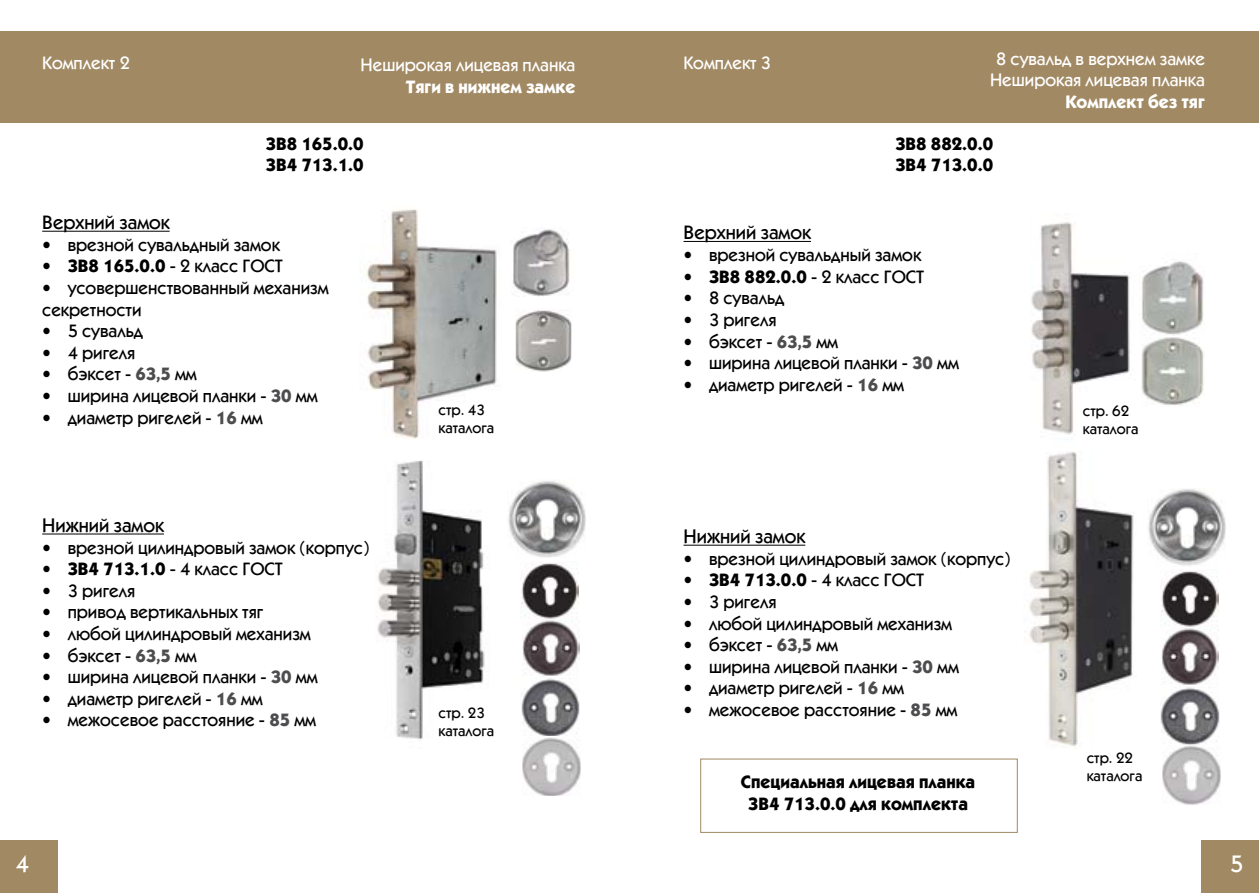
<style>
.page{position:relative;width:1259px;height:893px;background:#fff}
.page>*{position:absolute;margin:0;border:0;box-sizing:border-box;transform-origin:0 0}
.t1{font:500 24px "Kabel CTT";color:#fff}
.t2{font:500 19.5px "Kabel CTT";color:#000}
.t3{font:500 18px/21.6px "Kabel CTT";color:#000}
.t4{font:500 18px/21.6px "Kabel CTT";color:#000}
.t5{font:500 18px/21.6px "Kabel CTT";color:#fff;text-align:center}
.t6{font:500 18px "Kabel CTT";color:#fff}
.t7{font:500 15px/18px "Kabel CTT";color:#000}
.s1{font-style:inherit}
.s2{color:#4d4d4f}
</style>
<div class="page">
<div style="left:0;top:31px;width:1259px;height:91px;background:#a18963"></div>
<hr style="left:42px;top:231px;width:128px;height:1px;background:#000">
<hr style="left:42px;top:533px;width:122px;height:1px;background:#000">
<img style="left:366px;top:209px;width:131px;height:230px">
<img style="left:513px;top:229px;width:57px;height:68px">
<img style="left:515px;top:310px;width:57px;height:61px">
<img style="left:508px;top:480px;width:78px;height:78px">
<img style="left:520px;top:563px;width:60px;height:173px">
<img style="left:522px;top:737px;width:59px;height:59px">
<img style="left:377px;top:460px;width:108px;height:280px">
<hr style="left:683px;top:241px;width:128px;height:1px;background:#000">
<img style="left:1031px;top:222px;width:99px;height:213px">
<img style="left:1140px;top:261px;width:64px;height:74px">
<img style="left:1141px;top:338px;width:63px;height:67px">
<hr style="left:683px;top:545px;width:122px;height:1px;background:#000">
<img style="left:1148px;top:488px;width:77px;height:78px">
<img style="left:1160px;top:571px;width:59px;height:174px">
<img style="left:1162px;top:745px;width:58px;height:59px">
<div style="left:0;top:841px;width:57px;height:52px;background:#a18963"></div>
<div style="left:1202px;top:841px;width:57px;height:52px;background:#a18963"></div>
<div style="left:700px;top:759px;width:317px;height:74px;border:1px solid #a18963"></div>
<img style="left:1029px;top:452px;width:105px;height:297px">
<p class="t5" style="left:42px;top:52px;width:89px">Комплект 2</p>
<p class="t5" style="left:360px;top:54px;width:216px">Неширокая лицевая планка</p>
<p class="t6" style="left:406px;top:76px;width:171px">Тяги в нижнем замке</p>
<p class="t4" style="left:266px;top:133px;width:99px">ЗВ8 165.0.0<br>ЗВ4 713.1.0</p>
<p class="t2" style="left:42px;top:212px;width:129px">Верхний замок</p>
<p class="t3" style="left:42px;top:234px;width:239px">• врезной сувальдный замок</p>
<p class="t4" style="left:42px;top:256px;width:242px">• ЗВ8 165.0.0 <span class="s1">- 2 класс ГОСТ</span></p>
<p class="t3" style="left:42px;top:277px;width:288px">• усовершенствованный механизм секретности</p>
<p class="t3" style="left:42px;top:320px;width:102px">• 5 сувальд</p>
<p class="t3" style="left:42px;top:342px;width:95px">• 4 ригеля</p>
<p class="t3" style="left:42px;top:363px;width:156px">• бэксет - <span class="s2">63,5</span> мм</p>
<p class="t3" style="left:42px;top:385px;width:277px">• ширина лицевой планки - <span class="s2">30</span> мм</p>
<p class="t3" style="left:42px;top:407px;width:222px">• диаметр ригелей - <span class="s2">16</span> мм</p>
<p class="t7" style="left:438px;top:401px;width:57px">стр. 43 каталога</p>
<p class="t2" style="left:42px;top:515px;width:123px">Нижний замок</p>
<p class="t3" style="left:42px;top:537px;width:329px">• врезной цилиндровый замок (корпус)</p>
<p class="t4" style="left:42px;top:558px;width:242px">• ЗВ4 713.1.0 <span class="s1">- 4 класс ГОСТ</span></p>
<p class="t3" style="left:42px;top:580px;width:95px">• 3 ригеля</p>
<p class="t3" style="left:42px;top:601px;width:223px">• привод вертикальных тяг</p>
<p class="t3" style="left:42px;top:623px;width:270px">• любой цилиндровый механизм</p>
<p class="t3" style="left:42px;top:645px;width:156px">• бэксет - <span class="s2">63,5</span> мм</p>
<p class="t3" style="left:42px;top:666px;width:277px">• ширина лицевой планки - <span class="s2">30</span> мм</p>
<p class="t3" style="left:42px;top:688px;width:222px">• диаметр ригелей - <span class="s2">16</span> мм</p>
<p class="t3" style="left:42px;top:709px;width:275px">• межосевое расстояние - <span class="s2">85</span> мм</p>
<p class="t7" style="left:438px;top:703px;width:57px">стр. 23 каталога</p>
<p class="t5" style="left:683px;top:52px;width:89px">Комплект 3</p>
<p class="t5" style="left:990px;top:47px;width:216px">8 сувальд в верхнем замке<br>Неширокая лицевая планка</p>
<p class="t6" style="left:1065px;top:91px;width:141px">Комплект без тяг</p>
<p class="t4" style="left:895px;top:133px;width:99px">ЗВ8 882.0.0<br>ЗВ4 713.0.0</p>
<p class="t2" style="left:683px;top:222px;width:129px">Верхний замок</p>
<p class="t3" style="left:683px;top:244px;width:239px">• врезной сувальдный замок</p>
<p class="t4" style="left:683px;top:266px;width:242px">• ЗВ8 882.0.0 <span class="s1">- 2 класс ГОСТ</span></p>
<p class="t3" style="left:683px;top:287px;width:102px">• 8 сувальд</p>
<p class="t3" style="left:683px;top:309px;width:95px">• 3 ригеля</p>
<p class="t3" style="left:683px;top:330px;width:156px">• бэксет - <span class="s2">63,5</span> мм</p>
<p class="t3" style="left:683px;top:352px;width:277px">• ширина лицевой планки - <span class="s2">30</span> мм</p>
<p class="t3" style="left:683px;top:374px;width:222px">• диаметр ригелей - <span class="s2">16</span> мм</p>
<p class="t2" style="left:683px;top:526px;width:123px">Нижний замок</p>
<p class="t3" style="left:683px;top:548px;width:329px">• врезной цилиндровый замок (корпус)</p>
<p class="t4" style="left:683px;top:569px;width:242px">• ЗВ4 713.0.0 <span class="s1">- 4 класс ГОСТ</span></p>
<p class="t3" style="left:683px;top:591px;width:95px">• 3 ригеля</p>
<p class="t3" style="left:683px;top:612px;width:270px">• любой цилиндровый механизм</p>
<p class="t3" style="left:683px;top:634px;width:156px">• бэксет - <span class="s2">63,5</span> мм</p>
<p class="t3" style="left:683px;top:656px;width:277px">• ширина лицевой планки - <span class="s2">30</span> мм</p>
<p class="t3" style="left:683px;top:677px;width:222px">• диаметр ригелей - <span class="s2">16</span> мм</p>
<p class="t3" style="left:683px;top:699px;width:275px">• межосевое расстояние - <span class="s2">85</span> мм</p>
<p class="t4" style="left:741px;top:771px;width:236px;text-align:center">Специальная лицевая планка<br>ЗВ4 713.0.0 для комплекта</p>
<p class="t7" style="left:1083px;top:402px;width:57px">стр. 62 каталога</p>
<p class="t7" style="left:1086px;top:749px;width:57px">стр. 22 каталога</p>
<h1 class="t1" style="left:15px;top:850px;width:15px">4</h1>
<h1 class="t1" style="left:1229px;top:850px;width:15px">5</h1>
</div>
